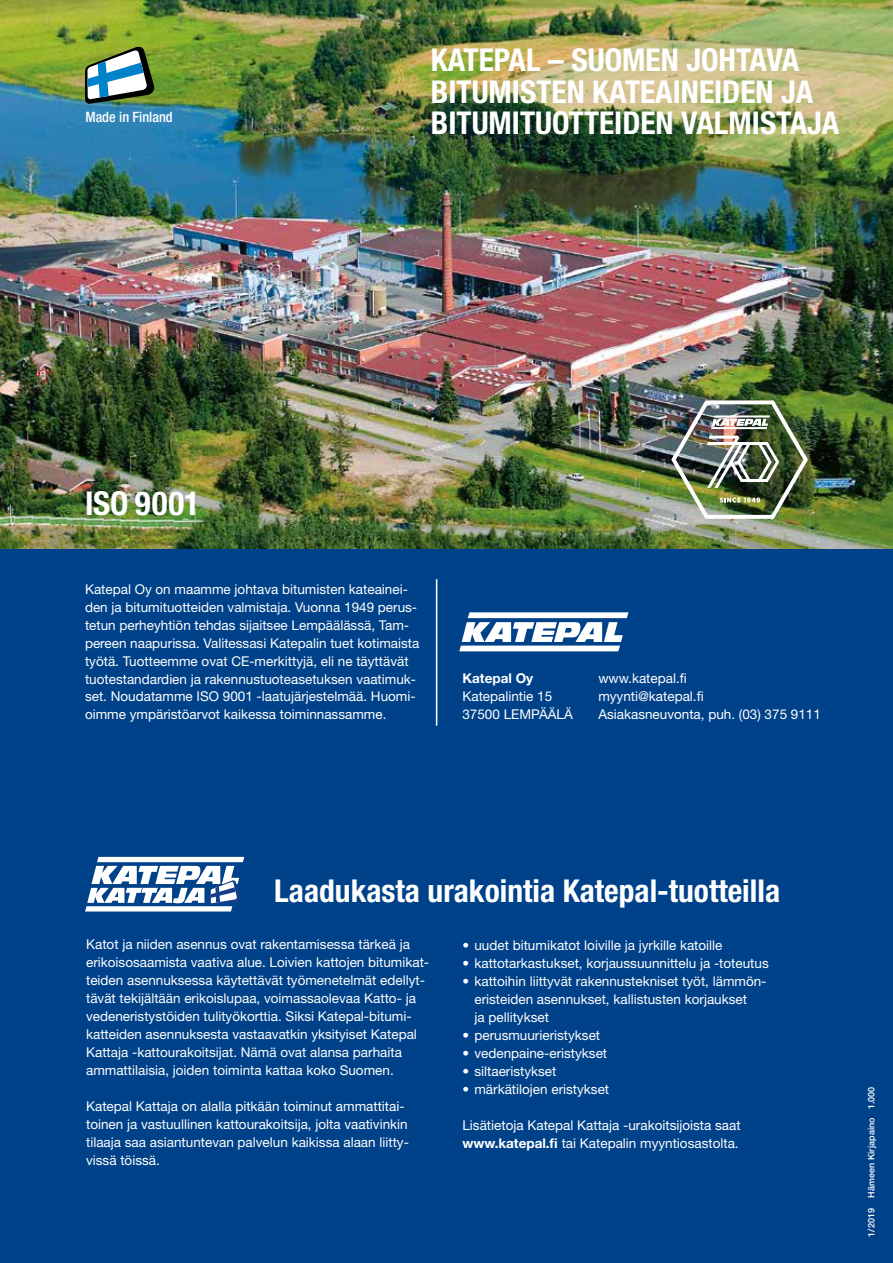
<style>
.page{position:relative;width:893px;height:1263px;background:#fff}
.page>*{position:absolute;margin:0;border:0;box-sizing:border-box;transform-origin:0 0}
.t1{font:700 condensed 33px "Helvetica Neue LT Std";letter-spacing:-.01em;color:#fff}
.t2{font:700 condensed 31.5px/31.5px "Helvetica Neue LT Std";color:#fff}
.t3{font:500 condensed 14.25px "Helvetica Neue LT Std";color:#fff}
.t4{font:13.5px/18px "Helvetica Neue LT Std";color:#fff}
.t5{font:700 13.5px "Helvetica Neue LT Std";color:#fff}
.t6{font:500 9px "Helvetica Neue LT Std";letter-spacing:.01em;color:#fff}
.s1{font-weight:700}
</style>
<div class="page">
<img style="left:0;top:0;width:893px;height:549px">
<div style="left:0;top:549px;width:893px;height:714px;background:#004289"></div>
<svg style="left:459px;top:612px;width:169px;height:39px"></svg>
<hr style="left:436px;top:579px;width:1px;height:147px;background:#fff">
<svg style="left:85px;top:857px;width:159px;height:54px"></svg>
<svg style="left:85px;top:46px;width:70px;height:58px"></svg>
<img style="left:671px;top:400px;width:137px;height:119px">
<p class="t3" style="left:85px;top:108px;width:89px">Made in Finland</p>
<h2 class="t2" style="left:431px;top:44px;width:410px">KATEPAL – SUOMEN JOHTAVA<br>BITUMISTEN KATEAINEIDEN JA<br>BITUMITUOTTEIDEN VALMISTAJA</h2>
<h1 class="t1" style="left:85px;top:483px;width:116px">ISO 9001</h1>
<p class="t4" style="left:85px;top:579px;width:336px">Katepal Oy on maamme johtava bitumisten kateainei&shy;den ja bitumituotteiden valmistaja. Vuonna 1949 perus&shy;tetun perheyhtiön tehdas sijaitsee Lempäälässä, Tam&shy;pereen naapurissa. Valitessasi Katepalin tuet kotimaista työtä. Tuotteemme ovat CE-merkittyjä, eli ne täyttävät tuotestandardien ja rakennustuoteasetuksen vaatimuk&shy;set. Noudatamme ISO 9001 -laatujärjestelmää. Huomi&shy;oimme ympäristöarvot kaikessa toiminnassamme.</p>
<p class="t5" style="left:462px;top:670px;width:72px">Katepal Oy</p>
<p class="t4" style="left:462px;top:687px;width:112px">Katepalintie 15<br>37500 LEMPÄÄLÄ</p>
<p class="t4" style="left:598px;top:669px;width:224px">www.katepal.fi<br>myynti@katepal.fi<br>Asiakasneuvonta, puh. (03) 375 9111</p>
<h2 class="t2" style="left:274px;top:875px;width:507px">Laadukasta urakointia Katepal-tuotteilla</h2>
<p class="t4" style="left:462px;top:936px;width:262px">• uudet bitumikatot loiville ja jyrkille katoille</p>
<p class="t4" style="left:462px;top:954px;width:308px">• kattotarkastukset, korjaussuunnittelu ja -toteutus</p>
<p class="t4" style="left:474px;top:972px;width:294px;text-indent:-12px">• kattoihin liittyvät rakennustekniset työt, lämmön&shy;eristeiden asennukset, kallistusten korjaukset<br>ja pellitykset</p>
<p class="t4" style="left:462px;top:1026px;width:139px">• perusmuurieristykset</p>
<p class="t4" style="left:462px;top:1044px;width:146px">• vedenpaine-eristykset</p>
<p class="t4" style="left:462px;top:1062px;width:96px">• siltaeristykset</p>
<p class="t4" style="left:462px;top:1080px;width:148px">• märkätilojen eristykset</p>
<p class="t4" style="left:462px;top:1116px;width:280px">Lisätietoja Katepal Kattaja -urakoitsijoista saat <span class="s1">www.katepal.fi</span> tai Katepalin myyntiosastolta.</p>
<p class="t4" style="left:86px;top:935px;width:345px">Katot ja niiden asennus ovat rakentamisessa tärkeä ja erikoisosaamista vaativa alue. Loivien kattojen bitumikat&shy;teiden asennuksessa käytettävät työmenetelmät edellyt&shy;tävät tekijältään erikoislupaa, voimassaolevaa Katto- ja vedeneristystöiden tulityökorttia. Siksi Katepal-bitumi&shy;katteiden asennuksesta vastaavatkin yksityiset Katepal Kattaja -kattourakoitsijat. Nämä ovat alansa parhaita ammattilaisia, joiden toiminta kattaa koko Suomen.</p>
<p class="t4" style="left:86px;top:1097px;width:324px">Katepal Kattaja on alalla pitkään toiminut ammattitai&shy;toinen ja vastuullinen kattourakoitsija, jolta vaativinkin tilaaja saa asiantuntevan palvelun kaikissa alaan liitty&shy;vissä töissä.</p>
<p class="t6" style="left:866px;top:1237px;width:152px;rotate:-90deg">1/2019 Hämeen Kirjapaino 1.000</p>
</div>
